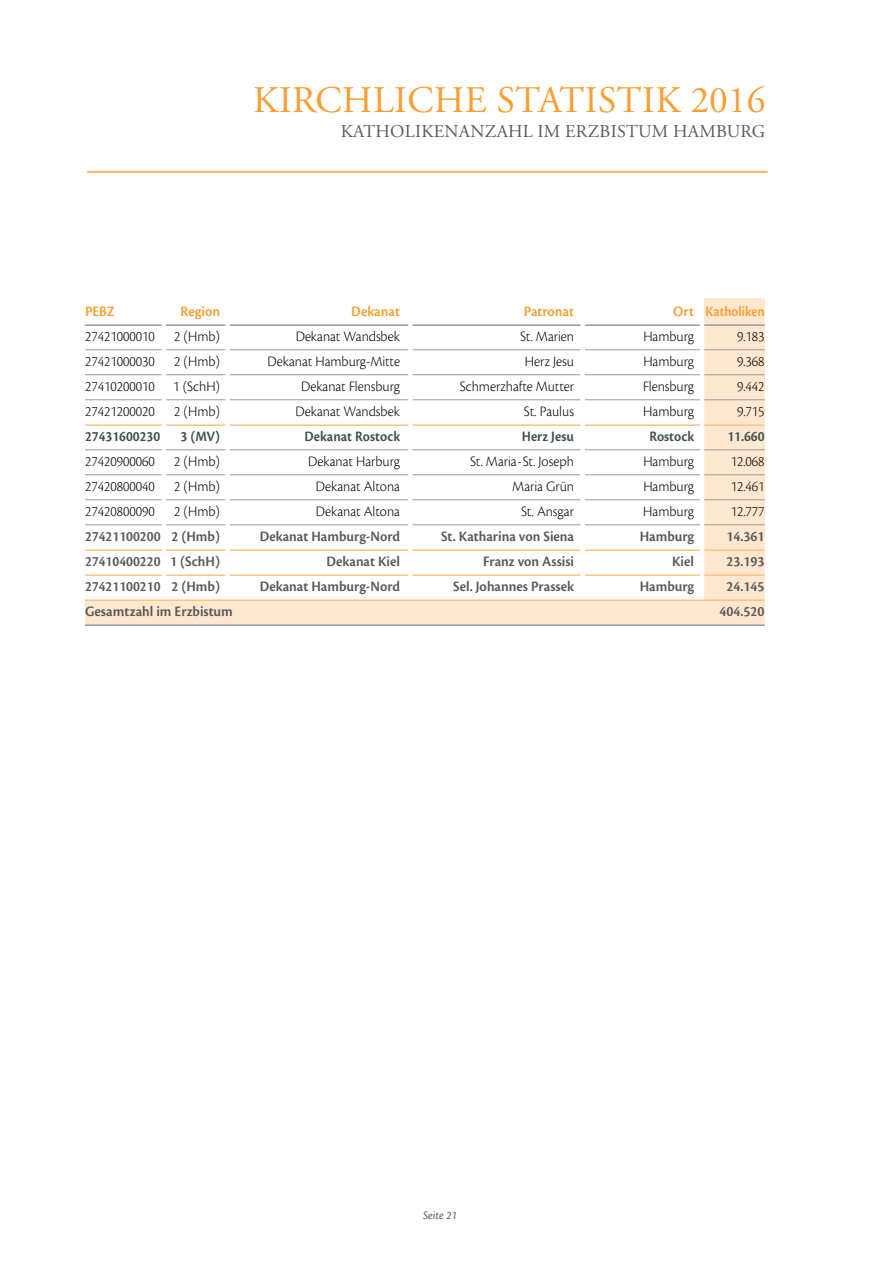
<style>
.page{position:relative;width:893px;height:1263px;background:#fff}
.page>*{position:absolute;margin:0;border:0;box-sizing:border-box;transform-origin:0 0}
.t1{font:37.5px "Adobe Garamond Pro";letter-spacing:.015em;color:#f99f31}
.t2{font:18px "Adobe Garamond Pro";letter-spacing:.015em;color:#58595b}
.t3{font:300 15px "Cronos Pro";color:#000;scale:.96 1}
.t4{font:600 15px "Cronos Pro";color:#58595b;scale:.96 1}
.t5{font:600 15px "Cronos Pro";color:#58595b;scale:.94 1}
.t6{font:15px "Cronos Pro Semibold Capt";color:#3e5052;scale:.92 1}
.t7{font:600 15px "Cronos Pro";color:#f99f31;scale:.96 1}
.t8{font:italic 12px "Cronos Pro";color:#58595b}
</style>
<div class="page">
<hr style="left:87px;top:171px;width:680px;height:2px;background:#f99f31">
<div style="left:85px;top:601px;width:649px;height:24px;background:#ffe8cf"></div>
<div style="left:704px;top:298px;width:61px;height:327px;background:#ffe8cf"></div>
<hr style="left:85px;top:324px;width:680px;height:2px;background:#97999c">
<hr style="left:85px;top:349px;width:680px;height:1px;background:#97999c">
<hr style="left:85px;top:374px;width:680px;height:1px;background:#97999c">
<hr style="left:85px;top:399px;width:680px;height:1px;background:#97999c">
<hr style="left:85px;top:424px;width:680px;height:2px;background:#fdc381">
<hr style="left:85px;top:449px;width:680px;height:1px;background:#97999c">
<hr style="left:85px;top:474px;width:680px;height:1px;background:#97999c">
<hr style="left:85px;top:499px;width:680px;height:1px;background:#97999c">
<hr style="left:85px;top:524px;width:680px;height:1px;background:#97999c">
<hr style="left:85px;top:549px;width:680px;height:2px;background:#fdc381">
<hr style="left:85px;top:574px;width:680px;height:2px;background:#fdc381">
<hr style="left:85px;top:599px;width:680px;height:2px;background:#fdc381">
<hr style="left:85px;top:624px;width:680px;height:2px;background:#97999c">
<hr style="left:162px;top:321px;width:4px;height:272px;background:#fff">
<div style="left:225px;top:321px;width:5px;height:272px;background:#fff"></div>
<div style="left:408px;top:321px;width:5px;height:272px;background:#fff"></div>
<div style="left:580px;top:321px;width:5px;height:272px;background:#fff"></div>
<hr style="left:700px;top:321px;width:4px;height:274px;background:#fff">
<h1 class="t1" style="left:253px;top:78px;width:514px">KIRCHLICHE STATISTIK 2016</h1>
<p class="t2" style="left:341px;top:120px;width:426px">KATHOLIKENANZAHL IM ERZBISTUM HAMBURG</p>
<p class="t7" style="left:85px;top:303px;width:32px">PEBZ</p>
<p class="t7" style="left:181px;top:303px;width:43px">Region</p>
<p class="t7" style="left:351px;top:303px;width:52px">Dekanat</p>
<p class="t7" style="left:524px;top:303px;width:54px">Patronat</p>
<p class="t7" style="left:673px;top:303px;width:97px">Ort Katholiken</p>
<p class="t3" style="left:85px;top:328px;width:74px">27421000010</p>
<p class="t3" style="left:174px;top:328px;width:49px">2 (Hmb)</p>
<p class="t3" style="left:296px;top:328px;width:110px">Dekanat Wandsbek</p>
<p class="t3" style="left:520px;top:328px;width:58px">St. Marien</p>
<p class="t3" style="left:643px;top:328px;width:54px">Hamburg</p>
<p class="t3" style="left:737px;top:328px;width:30px">9.183</p>
<p class="t3" style="left:85px;top:353px;width:74px">27421000030</p>
<p class="t3" style="left:174px;top:353px;width:49px">2 (Hmb)</p>
<p class="t3" style="left:268px;top:353px;width:139px">Dekanat Hamburg-Mitte</p>
<p class="t3" style="left:525px;top:353px;width:53px">Herz Jesu</p>
<p class="t3" style="left:643px;top:353px;width:54px">Hamburg</p>
<p class="t3" style="left:737px;top:353px;width:30px">9.368</p>
<p class="t3" style="left:85px;top:378px;width:142px">27410200010 1 (SchH)</p>
<p class="t3" style="left:301px;top:378px;width:105px">Dekanat Flensburg</p>
<p class="t3" style="left:460px;top:378px;width:121px">Schmerzhafte Mutter</p>
<p class="t3" style="left:643px;top:378px;width:55px">Flensburg</p>
<p class="t3" style="left:737px;top:378px;width:30px">9.442</p>
<p class="t3" style="left:85px;top:403px;width:74px">27421200020</p>
<p class="t3" style="left:174px;top:403px;width:49px">2 (Hmb)</p>
<p class="t3" style="left:296px;top:403px;width:110px">Dekanat Wandsbek</p>
<p class="t3" style="left:524px;top:403px;width:54px">St. Paulus</p>
<p class="t3" style="left:643px;top:403px;width:54px">Hamburg</p>
<p class="t3" style="left:737px;top:403px;width:30px">9.715</p>
<p class="t6" style="left:85px;top:428px;width:83px">27431600230</p>
<p class="t6" style="left:180px;top:428px;width:45px">3 (MV)</p>
<p class="t6" style="left:305px;top:428px;width:105px">Dekanat Rostock</p>
<p class="t6" style="left:522px;top:428px;width:58px">Herz Jesu</p>
<p class="t6" style="left:649px;top:428px;width:50px">Rostock</p>
<p class="t6" style="left:727px;top:428px;width:42px">11.660</p>
<p class="t3" style="left:85px;top:453px;width:74px">27420900060</p>
<p class="t3" style="left:174px;top:453px;width:49px">2 (Hmb)</p>
<p class="t3" style="left:308px;top:453px;width:97px">Dekanat Harburg</p>
<p class="t3" style="left:470px;top:453px;width:110px">St. Maria-St. Joseph</p>
<p class="t3" style="left:643px;top:453px;width:54px">Hamburg</p>
<p class="t3" style="left:731px;top:453px;width:37px">12.068</p>
<p class="t3" style="left:85px;top:478px;width:74px">27420800040</p>
<p class="t3" style="left:174px;top:478px;width:49px">2 (Hmb)</p>
<p class="t3" style="left:316px;top:478px;width:89px">Dekanat Altona</p>
<p class="t3" style="left:512px;top:478px;width:66px">Maria Grün</p>
<p class="t3" style="left:643px;top:478px;width:54px">Hamburg</p>
<p class="t3" style="left:731px;top:478px;width:37px">12.461</p>
<p class="t3" style="left:85px;top:503px;width:74px">27420800090</p>
<p class="t3" style="left:174px;top:503px;width:49px">2 (Hmb)</p>
<p class="t3" style="left:316px;top:503px;width:89px">Dekanat Altona</p>
<p class="t3" style="left:521px;top:503px;width:57px">St. Ansgar</p>
<p class="t3" style="left:643px;top:503px;width:54px">Hamburg</p>
<p class="t3" style="left:731px;top:503px;width:37px">12.777</p>
<p class="t5" style="left:85px;top:528px;width:145px">27421100200 2 (Hmb)</p>
<p class="t4" style="left:260px;top:528px;width:148px">Dekanat Hamburg-Nord</p>
<p class="t4" style="left:441px;top:528px;width:140px">St. Katharina von Siena</p>
<p class="t4" style="left:640px;top:528px;width:58px">Hamburg</p>
<p class="t4" style="left:726px;top:528px;width:41px">14.361</p>
<p class="t5" style="left:85px;top:553px;width:145px">27410400220 1 (SchH)</p>
<p class="t4" style="left:326px;top:553px;width:78px">Dekanat Kiel</p>
<p class="t4" style="left:483px;top:553px;width:96px">Franz von Assisi</p>
<p class="t4" style="left:672px;top:553px;width:24px">Kiel</p>
<p class="t4" style="left:726px;top:553px;width:41px">23.193</p>
<p class="t5" style="left:85px;top:578px;width:145px">27421100210 2 (Hmb)</p>
<p class="t4" style="left:260px;top:578px;width:148px">Dekanat Hamburg-Nord</p>
<p class="t4" style="left:453px;top:578px;width:128px">Sel. Johannes Prassek</p>
<p class="t4" style="left:640px;top:578px;width:58px">Hamburg</p>
<p class="t4" style="left:726px;top:578px;width:41px">24.145</p>
<p class="t4" style="left:85px;top:603px;width:155px">Gesamtzahl im Erzbistum</p>
<p class="t4" style="left:719px;top:603px;width:48px">404.520</p>
<p class="t8" style="left:423px;top:1208px;width:36px">Seite 21</p>
</div>
